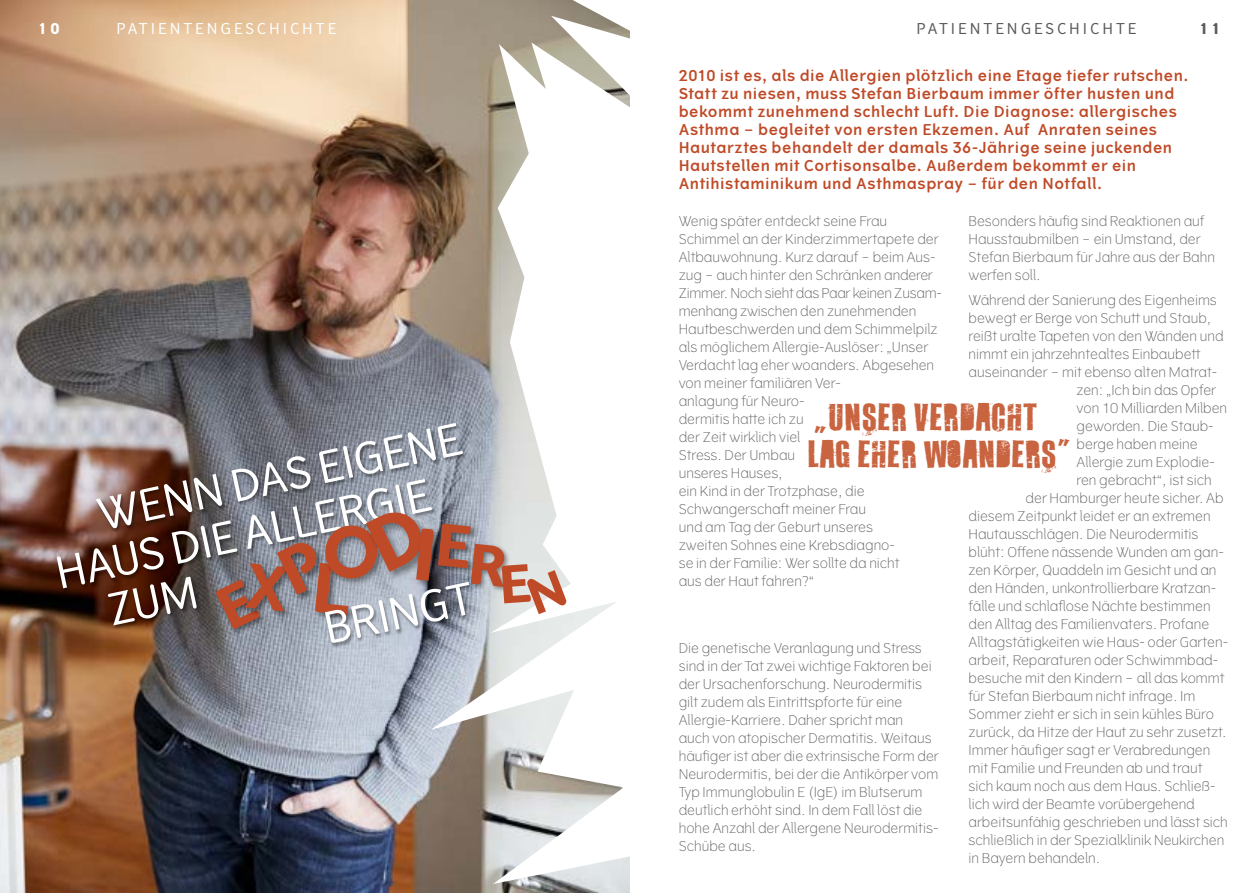
<style>
.page{position:relative;width:1259px;height:893px;background:#fff}
.page>*{position:absolute;margin:0;border:0;box-sizing:border-box;transform-origin:0 0}
.t1{font:43.5px "Vertigo";color:#fff}
.t2{font:36.75px/36.8px "Octynaz";letter-spacing:.03em;color:#c96440}
.t3{font:600 15px/18px "Vertigo";letter-spacing:.03em;color:#bf4a27}
.t4{font:15px "Vertigo";letter-spacing:.2em;color:#fff}
.t5{font:15px "Vertigo";letter-spacing:.2em;color:#5a5a5c}
.t6{font:700 15px "Vertigo";color:#fff}
.t7{font:700 15px "Vertigo";color:#5a5a5c}
.t8{font:300 13.5px/18px "Vertigo";color:#5a5a5c}
</style>
<div class="page">
<img style="left:0;top:0;width:430px;height:893px">
<svg style="left:430px;top:0;width:200px;height:893px"></svg>
<div style="left:96px;top:423px;width:370px;height:110px;background:#000;opacity:.4"></div>
<div style="left:57px;top:479px;width:379px;height:114px;background:#000;opacity:.4"></div>
<div style="left:108px;top:576px;width:93px;height:53px;background:#000;opacity:.4"></div>
<div style="left:216px;top:579px;width:51px;height:57px;background:#000;opacity:.4"></div>
<div style="left:325px;top:581px;width:148px;height:67px;background:#000;opacity:.4"></div>
<svg style="left:107px;top:577px;width:90px;height:48px;background:#432216"></svg>
<svg style="left:215px;top:503px;width:352px;height:126px;background:#92979f"></svg>
<p class="t6" style="left:38px;top:20px;width:23px">10</p>
<p class="t4" style="left:117px;top:20px;width:221px">PATIENTENGESCHICHTE</p>
<h1 class="t1" style="left:93px;top:491px;width:372px;rotate:-12deg">WENN DAS EIGENE</h1>
<h1 class="t1" style="left:51px;top:549px;width:384px;rotate:-12deg">HAUS DIE ALLERGIE</h1>
<h1 class="t1" style="left:319px;top:604px;width:153px;rotate:-12deg">BRINGT</h1>
<p class="t5" style="left:916px;top:20px;width:221px">PATIENTENGESCHICHTE</p>
<p class="t7" style="left:1199px;top:20px;width:23px">11</p>
<p class="t3" style="left:679px;top:67px;width:511px">2010 ist es, als die Allergien plötzlich eine Etage tiefer rutschen.<br>Statt zu niesen, muss Stefan Bierbaum immer öfter husten und bekommt zunehmend schlecht Luft. Die Diagnose: allergisches Asthma – begleitet von ersten Ekzemen. Auf Anraten seines Hautarztes behandelt der damals 36-Jährige seine juckenden Hautstellen mit Cortisonsalbe. Außerdem bekommt er ein Antihistaminikum und Asthmaspray – für den Notfall.</p>
<p class="t8" style="left:968px;top:212px;width:248px">Besonders häufig sind Reaktionen auf<br>Hausstaubmilben – ein Umstand, der<br>Stefan Bierbaum für Jahre aus der Bahn werfen soll.</p>
<p class="t8" style="left:968px;top:291px;width:250px">Während der Sanierung des Eigenheims</p>
<p class="t8" style="left:968px;top:309px;width:244px">bewegt er Berge von Schutt und Staub,</p>
<p class="t8" style="left:968px;top:327px;width:256px">reißt uralte Tapeten von den Wänden und</p>
<p class="t8" style="left:968px;top:345px;width:233px">nimmt ein jahrzehntealtes Einbaubett</p>
<p class="t8" style="left:968px;top:363px;width:250px">auseinander – mit ebenso alten Matrat-</p>
<p class="t8" style="left:1076px;top:381px;width:141px">zen: „Ich bin das Opfer</p>
<p class="t8" style="left:1076px;top:399px;width:152px">von 10 Milliarden Milben</p>
<p class="t8" style="left:1076px;top:417px;width:139px">geworden. Die Staub-</p>
<p class="t8" style="left:1076px;top:435px;width:123px">berge haben meine</p>
<p class="t8" style="left:1076px;top:453px;width:140px">Allergie zum Explodie-</p>
<p class="t8" style="left:1076px;top:471px;width:137px">ren gebracht“, ist sich</p>
<p class="t8" style="left:1025px;top:489px;width:199px">der Hamburger heute sicher. Ab</p>
<p class="t8" style="left:968px;top:507px;width:244px">diesem Zeitpunkt leidet er an extremen</p>
<p class="t8" style="left:968px;top:525px;width:231px">Hautausschlägen. Die Neurodermitis</p>
<p class="t8" style="left:968px;top:543px;width:257px">blüht: Offene nässende Wunden am gan-</p>
<p class="t8" style="left:968px;top:561px;width:249px">zen Körper, Quaddeln im Gesicht und an</p>
<p class="t8" style="left:968px;top:579px;width:249px">den Händen, unkontrollierbare Kratzan-</p>
<p class="t8" style="left:968px;top:597px;width:244px">fälle und schlaflose Nächte bestimmen</p>
<p class="t8" style="left:968px;top:615px;width:242px">den Alltag des Familienvaters. Profane</p>
<p class="t8" style="left:968px;top:633px;width:261px">Alltagstätigkeiten wie Haus- oder Garten-</p>
<p class="t8" style="left:968px;top:651px;width:251px">arbeit, Reparaturen oder Schwimmbad-</p>
<p class="t8" style="left:968px;top:669px;width:257px">besuche mit den Kindern – all das kommt</p>
<p class="t8" style="left:968px;top:687px;width:228px">für Stefan Bierbaum nicht infrage. Im</p>
<p class="t8" style="left:968px;top:705px;width:247px">Sommer zieht er sich in sein kühles Büro</p>
<p class="t8" style="left:968px;top:723px;width:260px">zurück, da Hitze der Haut zu sehr zusetzt.</p>
<p class="t8" style="left:968px;top:741px;width:243px">Immer häufiger sagt er Verabredungen</p>
<p class="t8" style="left:968px;top:759px;width:235px">mit Familie und Freunden ab und traut</p>
<p class="t8" style="left:968px;top:777px;width:248px">sich kaum noch aus dem Haus. Schließ-</p>
<p class="t8" style="left:968px;top:795px;width:228px">lich wird der Beamte vorübergehend</p>
<p class="t8" style="left:968px;top:813px;width:261px">arbeitsunfähig geschrieben und lässt sich</p>
<p class="t8" style="left:968px;top:831px;width:257px">schließlich in der Spezialklinik Neukirchen</p>
<p class="t8" style="left:968px;top:849px;width:133px">in Bayern behandeln.</p>
<p class="t8" style="left:679px;top:212px;width:265px">Wenig später entdeckt seine Frau<br>Schimmel an der Kinderzimmertapete der<br>Altbauwohnung. Kurz darauf – beim Aus&shy;zug – auch hinter den Schränken anderer<br>Zimmer. Noch sieht das Paar keinen Zusam&shy;menhang zwischen den zunehmenden<br>Hautbeschwerden und dem Schimmelpilz als möglichem Allergie-Auslöser: „Unser<br>Verdacht lag eher woanders. Abgesehen von meiner familiären Ver-<br>anlagung für Neuro-<br>dermitis hatte ich zu<br>der Zeit wirklich viel<br>Stress. Der Umbau<br>unseres Hauses,<br>ein Kind in der Trotzphase, die<br>Schwangerschaft meiner Frau<br>und am Tag der Geburt unseres<br>zweiten Sohnes eine Krebsdiagno-<br>se in der Familie: Wer sollte da nicht<br>aus der Haut fahren?“</p>
<h2 class="t2" style="left:807px;top:399px;width:250px">„UNSER VERDACHT<br>LAG EHER WOANDERS</h2>
<h2 class="t2" style="left:1058px;top:413px;width:14px">„</h2>
<p class="t8" style="left:679px;top:639px;width:261px">Die genetische Veranlagung und Stress sind in der Tat zwei wichtige Faktoren bei der Ursachenforschung. Neurodermitis gilt zudem als Eintrittspforte für eine Allergie-Karriere. Daher spricht man<br>auch von atopischer Dermatitis. Weitaus häufiger ist aber die extrinsische Form der Neurodermitis, bei der die Antikörper vom Typ Immunglobulin E (IgE) im Blutserum deutlich erhöht sind. In dem Fall löst die hohe Anzahl der Allergene Neurodermitis-Schübe aus.</p>
</div>
